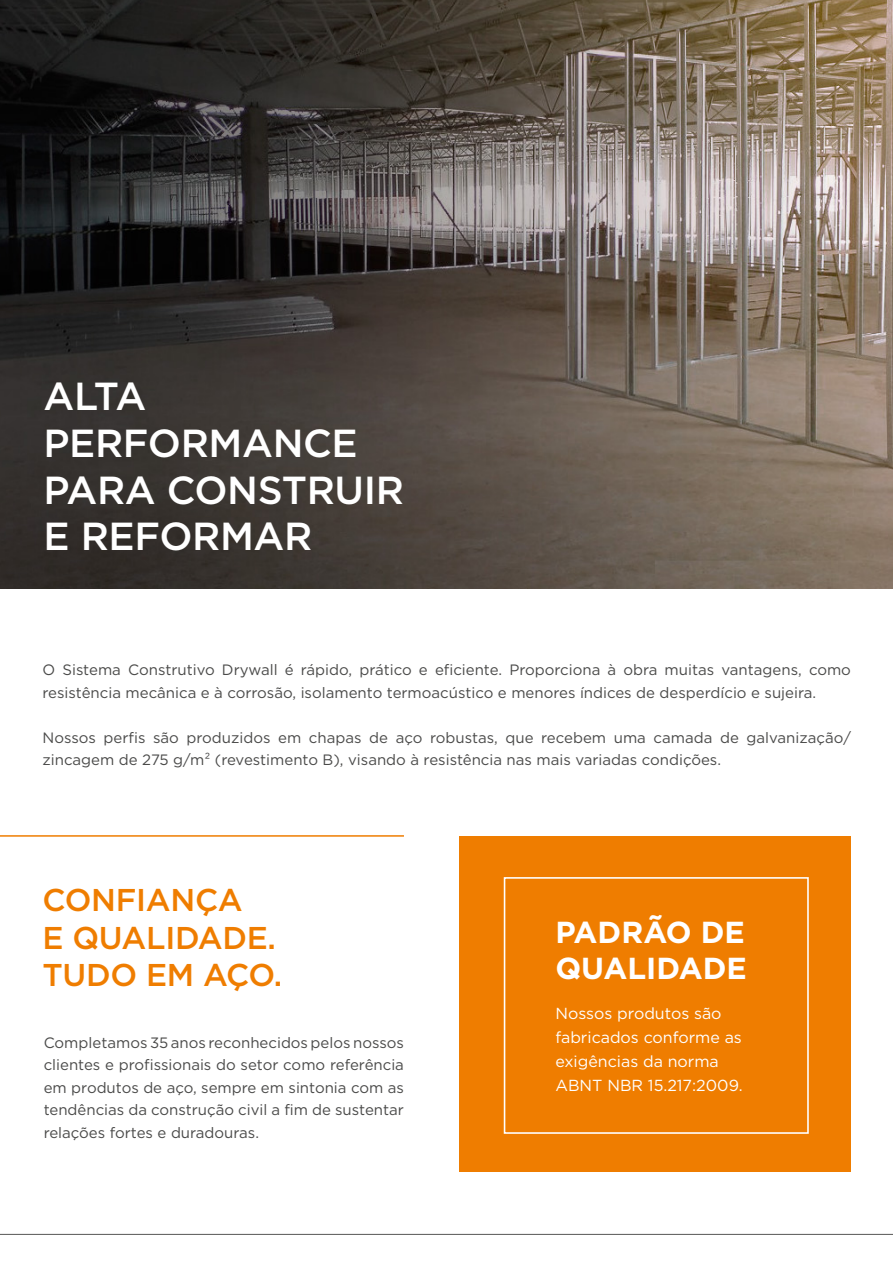
<style>
.page{position:relative;width:893px;height:1263px;background:#fff}
.page>*{position:absolute;margin:0;border:0;box-sizing:border-box;transform-origin:0 0}
.t1{font:500 39.15px/47px "Gotham";letter-spacing:-.01em;color:#fff}
.t2{font:500 31.5px/37.8px "Gotham";letter-spacing:-.01em;color:#ef7d00}
.t3{font:700 30.3px/36.5px "Gotham";color:#fff}
.t4{font:16.05px/24px "Gotham";color:#fff}
.t5{font:15px/22.5px "Gotham";color:#4a4a49}
</style>
<div class="page">
<hr style="left:0;top:835px;width:404px;height:2px;background:#ef7d00">
<img style="left:0;top:0;width:893px;height:589px">
<div style="left:459px;top:836px;width:392px;height:335px;background:#ef7d00"></div>
<div style="left:504px;top:877px;width:305px;height:257px;border:2px solid #fff"></div>
<hr style="left:0;top:1234px;width:893px;height:1px;background:#575756">
<h1 class="t1" style="left:44px;top:372px;width:362px">ALTA<br>PERFORMANCE<br>PARA CONSTRUIR<br>E REFORMAR</h1>
<p class="t5" style="left:43px;top:658px;width:810px">O Sistema Construtivo Drywall é rápido, prático e eficiente. Proporciona à obra muitas vantagens, como resistência mecânica e à corrosão, isolamento termoacústico e menores índices de desperdício e sujeira.</p>
<p class="t5" style="left:43px;top:726px;width:810px">Nossos perfis são produzidos em chapas de aço robustas, que recebem uma camada de galvanização/ zincagem de 275 g/m² (revestimento B), visando à resistência nas mais variadas condições.</p>
<h2 class="t2" style="left:43px;top:880px;width:241px">CONFIANÇA<br>E QUALIDADE.<br>TUDO EM AÇO.</h2>
<p class="t5" style="left:44px;top:1031px;width:362px;text-align:justify">Completamos 35 anos reconhecidos pelos nossos clientes e profissionais do setor como referência em produtos de aço, sempre em sintonia com as tendências da construção civil a fim de sustentar relações fortes e duradouras.</p>
<h3 class="t3" style="left:555px;top:914px;width:193px">PADRÃO DE<br>QUALIDADE</h3>
<p class="t4" style="left:555px;top:1001px;width:189px">Nossos produtos são fabricados conforme as exigências da norma<br>ABNT NBR 15.217:2009.</p>
</div>
